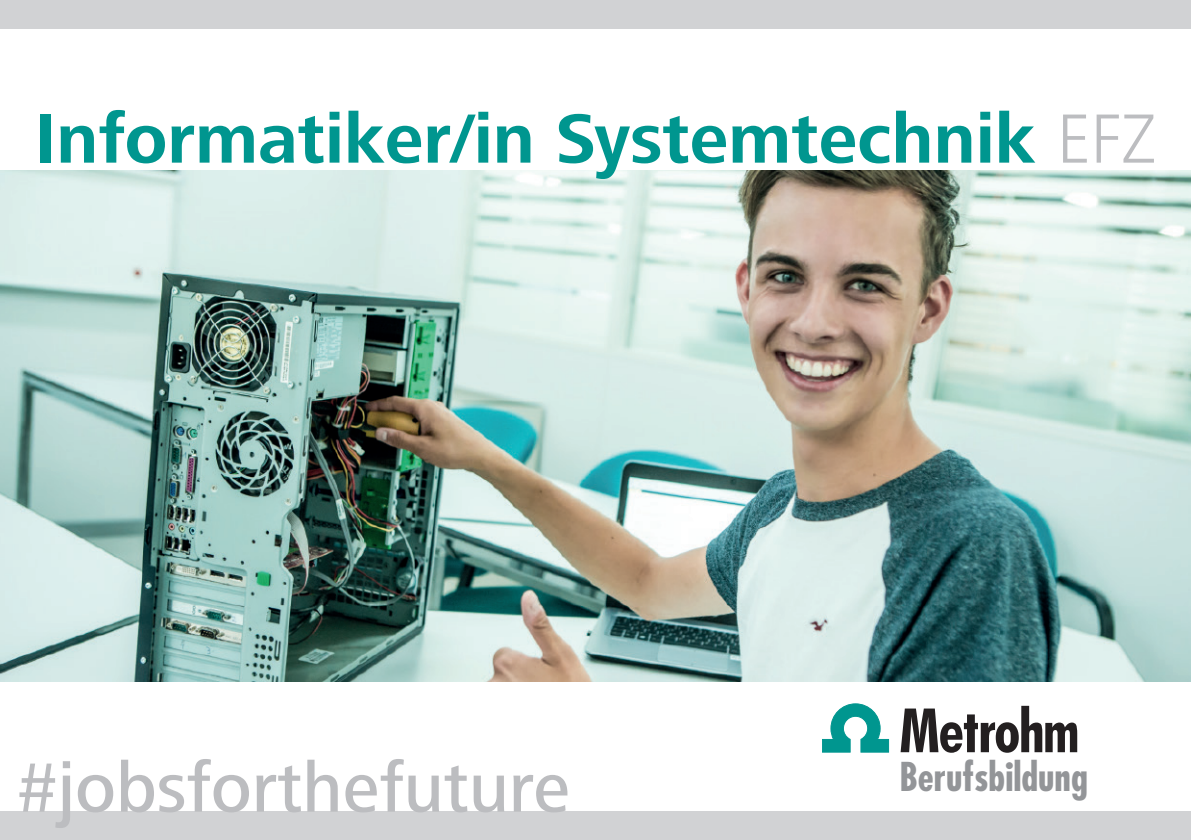
<style>
.page{position:relative;width:1191px;height:840px;background:#fff}
.page>*{position:absolute;margin:0;border:0;box-sizing:border-box;transform-origin:0 0}
.t1{font:700 72px "Frutiger Next LT";color:#00968f}
.t2{font:500 72px "Frutiger Next LT";color:#bcbdc0}
.t3{font:700 condensed 38.6px "Futura";color:#939598}
.s1{font-weight:300;color:#bcbdc0}
</style>
<div class="page">
<div style="left:0;top:0;width:1191px;height:28px;background:#d1d2d4"></div>
<div style="left:0;top:811px;width:1191px;height:28px;background:#d1d2d4"></div>
<img style="left:0;top:170px;width:1191px;height:510px">
<svg style="left:822px;top:703px;width:66px;height:48px"></svg>
<svg style="left:900px;top:705px;width:177px;height:47px"></svg>
<p class="t1" style="left:35px;top:98px;width:1122px">Informatiker/in Systemtechnik <span class="s1">EFZ</span></p>
<p class="t2" style="left:17px;top:747px;width:554px">#jobsforthefuture</p>
<p class="t3" style="left:899px;top:751px;width:190px">Berufsbildung</p>
</div>
